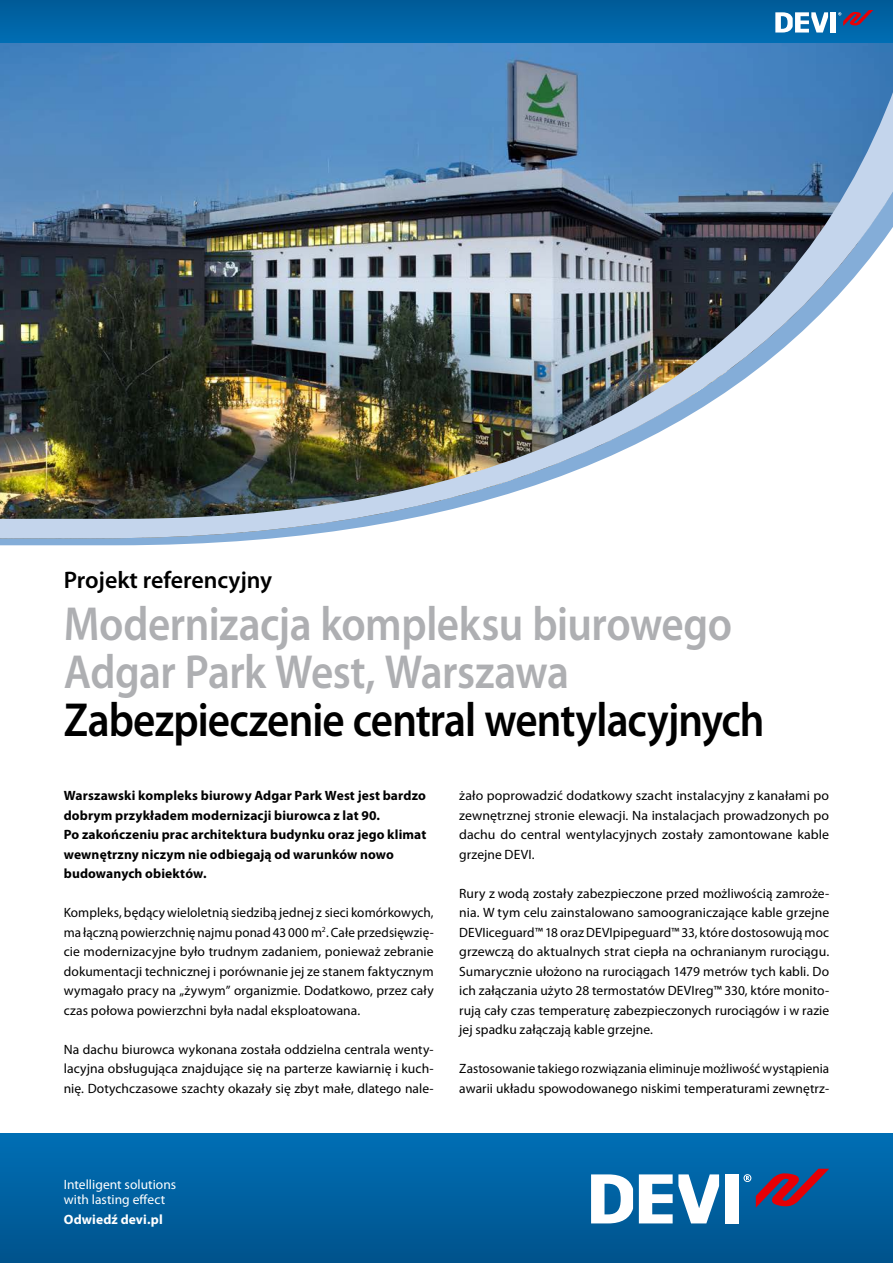
<style>
.page{position:relative;width:893px;height:1263px;background:#fff}
.page>*{position:absolute;margin:0;border:0;box-sizing:border-box;transform-origin:0 0}
.t1{font:600 48px/48px "Myriad Pro";letter-spacing:-.01em;color:#aeafb2;scale:.9 1}
.t2{font:600 48px "Myriad Pro";letter-spacing:-.025em;color:#000;scale:.9 1}
.t3{font:600 24px "Myriad Pro";color:#000}
.t4{font:13.5px/19.5px "Myriad Pro";letter-spacing:.005em;color:#000;text-align:justify}
.t5{font:700 13.5px/19.5px "Myriad Pro";letter-spacing:.01em;color:#000}
.t6{font:13.5px/15px "Myriad Pro";letter-spacing:.005em;color:#fff}
.t7{font:700 13.5px "Myriad Pro";letter-spacing:.01em;color:#fff}
</style>
<div class="page">
<img style="left:0;top:43px;width:893px;height:13px">
<img style="left:0;top:56px;width:893px;height:482px">
<div style="left:0;top:1133px;width:893px;height:130px;background:linear-gradient(to bottom,#006fb5,#01538d)"></div>
<div style="left:725px;top:1174px;width:13px;height:49px;background:#fff"></div>
<svg style="left:639px;top:1174px;width:80px;height:49px"></svg>
<svg style="left:591px;top:1174px;width:42px;height:49px"></svg>
<svg style="left:743px;top:1169px;width:86px;height:38px;background:#4d4470"></svg>
<div style="left:0;top:0;width:893px;height:43px;background:linear-gradient(to right,#0064a5,#0064a6)"></div>
<div style="left:830px;top:12px;width:6px;height:21px;background:#fff"></div>
<svg style="left:775px;top:12px;width:53px;height:21px"></svg>
<svg style="left:838px;top:10px;width:35px;height:16px"></svg>
<h2 class="t3" style="left:64px;top:567px;width:210px">Projekt referencyjny</h2>
<h1 class="t1" style="left:64px;top:601px;width:744px">Modernizacja kompleksu biurowego<br>Adgar Park West, Warszawa</h1>
<h1 class="t2" style="left:64px;top:693px;width:780px">Zabezpieczenie central wentylacyjnych</h1>
<p class="t5" style="left:64px;top:786px;width:364px">Warszawski kompleks biurowy Adgar Park West jest bardzo dobrym przykładem modernizacji biurowca z lat 90.<br>Po zakończeniu prac architektura budynku oraz jego klimat wewnętrzny niczym nie odbiegają od warunków nowo budowanych obiektów.</p>
<p class="t4" style="left:64px;top:903px;width:371px">Kompleks, będący wieloletnią siedzibą jednej z sieci komórkowych, ma łączną powierzchnię najmu ponad 43 000 m<sup>2</sup>. Całe przedsięwzię&shy;cie modernizacyjne było trudnym zadaniem, ponieważ zebranie dokumentacji technicznej i porównanie jej ze stanem faktycznym wymagało pracy na „żywym” organizmie. Dodatkowo, przez cały czas połowa powierzchni była nadal eksploatowana.</p>
<p class="t4" style="left:64px;top:1040px;width:371px">Na dachu biurowca wykonana została oddzielna centrala wenty&shy;lacyjna obsługująca znajdujące się na parterze kawiarnię i kuch&shy;nię. Dotychczasowe szachty okazały się zbyt małe, dlatego nale-</p>
<p class="t4" style="left:459px;top:786px;width:371px">żało poprowadzić dodatkowy szacht instalacyjny z kanałami po zewnętrznej stronie elewacji. Na instalacjach prowadzonych po dachu do central wentylacyjnych zostały zamontowane kable grzejne DEVI.</p>
<p class="t4" style="left:459px;top:884px;width:371px">Rury z wodą zostały zabezpieczone przed możliwością zamroże&shy;nia. W tym celu zainstalowano samoograniczające kable grzejne DEVIiceguard™ 18 oraz DEVIpipeguard™ 33, które dostosowują moc grzewczą do aktualnych strat ciepła na ochranianym rurociągu.<br>Sumarycznie ułożono na rurociągach 1479 metrów tych kabli. Do ich załączania użyto 28 termostatów DEVIreg™ 330, które monito&shy;rują cały czas temperaturę zabezpieczonych rurociągów i w razie jej spadku załączają kable grzejne.</p>
<p class="t4" style="left:459px;top:1059px;width:371px">Zastosowanie takiego rozwiązania eliminuje możliwość wystąpienia awarii układu spowodowanego niskimi temperaturami zewnętrz-</p>
<p class="t6" style="left:64px;top:1178px;width:114px">Intelligent solutions with lasting effect</p>
<p class="t7" style="left:64px;top:1211px;width:101px">Odwiedź devi.pl</p>
</div>
